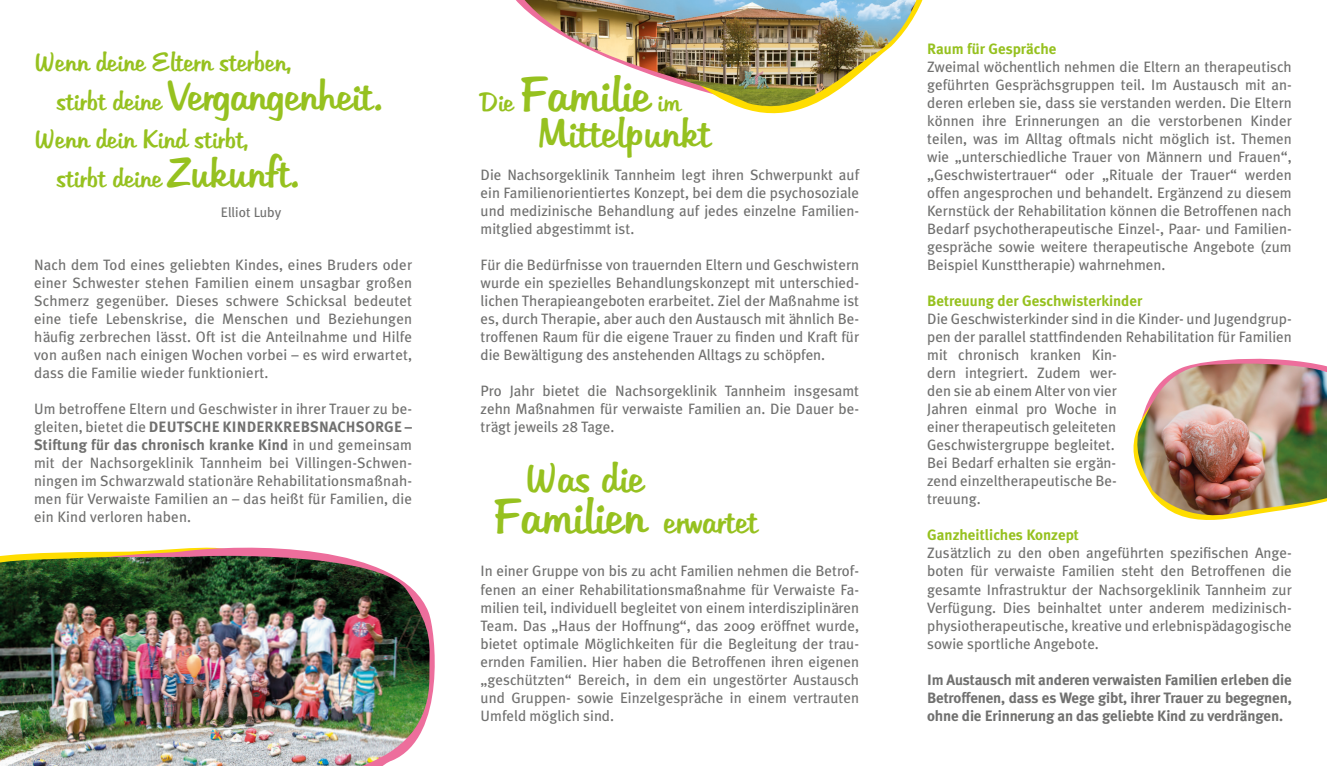
<style>
.page{position:relative;width:1327px;height:766px;background:#fff}
.page>*{position:absolute;margin:0;border:0;box-sizing:border-box;transform-origin:0 0}
.t1{font:48px "Tabitha";letter-spacing:-.01em;color:#96c11f}
.t2{font:41.25px "Tabitha";letter-spacing:-.025em;color:#96c11f}
.t3{font:40.5px "Tabitha";letter-spacing:-.01em;color:#96c11f}
.t4{font:26.1px "Tabitha";letter-spacing:-.01em;color:#96c11f}
.t5{font:15px/18px "Meta Plus";color:#70706f;text-align:justify}
.t6{font:700 15px/18px "Meta Plus";letter-spacing:-.01em;color:#70706f;text-align:justify}
.t7{font:700 15px "Meta Plus";color:#96c11f}
.t8{font:13.8px "Meta Plus";color:#70706f}
.s1{font-size:26.1px}
.s2{font-size:41.25px}
.s3{font-weight:700}
.s4{font-size:33px}
</style>
<div class="page">
<svg style="left:516px;top:0;width:407px;height:114px"></svg>
<img style="left:524px;top:0;width:392px;height:108px">
<svg style="left:32px;top:547px;width:403px;height:133px"></svg>
<img style="left:0;top:555px;width:434px;height:210px">
<svg style="left:1133px;top:358px;width:177px;height:162px"></svg>
<img style="left:1134px;top:363px;width:193px;height:154px">
<p class="t4" style="left:34px;top:45px;width:259px">Wenn deine Eltern sterben,</p>
<p class="t2" style="left:56px;top:68px;width:328px"><span class="s1">stirbt deine</span> Vergangenheit.</p>
<p class="t4" style="left:34px;top:122px;width:216px">Wenn dein Kind stirbt,</p>
<p class="t4" style="left:56px;top:160px;width:245px">stirbt deine <span class="s2">Zukunft.</span></p>
<p class="t8" style="left:221px;top:204px;width:62px">Elliot Luby</p>
<p class="t5" style="left:34px;top:256px;width:380px">Nach dem Tod eines geliebten Kindes, eines Bruders oder einer Schwester stehen Familien einem unsagbar großen Schmerz gegenüber. Dieses schwere Schicksal bedeutet eine tiefe Lebenskrise, die Menschen und Beziehungen häufig zerbrechen lässt. Oft ist die Anteilnahme und Hilfe von außen nach einigen Wochen vorbei – es wird erwartet, dass die Familie wieder funktioniert.</p>
<p class="t5" style="left:34px;top:400px;width:380px">Um betroffene Eltern und Geschwister in ihrer Trauer zu be&shy;gleiten, bietet die <span class="s3">DEUTSCHE KINDERKREBSNACHSORGE – Stiftung für das chronisch kranke Kind</span> in und gemeinsam mit der Nachsorgeklinik Tannheim bei Villingen-Schwen&shy;ningen im Schwarzwald stationäre Rehabilitationsmaßnah&shy;men für Verwaiste Familien an – das heißt für Familien, die ein Kind verloren haben.</p>
<p class="t1" style="left:480px;top:63px;width:201px"><span class="s1">Die</span> Familie <span class="s1">im</span></p>
<p class="t3" style="left:537px;top:106px;width:175px">Mittelpunkt</p>
<p class="t5" style="left:480px;top:166px;width:380px">Die Nachsorgeklinik Tannheim legt ihren Schwerpunkt auf ein Familienorientiertes Konzept, bei dem die psychosoziale und medizinische Behandlung auf jedes einzelne Familien&shy;mitglied abgestimmt ist.</p>
<p class="t5" style="left:480px;top:256px;width:380px">Für die Bedürfnisse von trauernden Eltern und Geschwistern wurde ein spezielles Behandlungskonzept mit unterschied&shy;lichen Therapieangeboten erarbeitet. Ziel der Maßnahme ist es, durch Therapie, aber auch den Austausch mit ähnlich Be&shy;troffenen Raum für die eigene Trauer zu finden und Kraft für die Bewältigung des anstehenden Alltags zu schöpfen.</p>
<p class="t5" style="left:480px;top:382px;width:380px">Pro Jahr bietet die Nachsorgeklinik Tannheim insgesamt zehn Maßnahmen für verwaiste Familien an. Die Dauer be&shy;trägt jeweils 28 Tage.</p>
<p class="t3" style="left:525px;top:452px;width:121px">Was die</p>
<p class="t1" style="left:494px;top:485px;width:266px">Familien <span class="s4">erwartet</span></p>
<p class="t5" style="left:480px;top:562px;width:380px">In einer Gruppe von bis zu acht Familien nehmen die Betrof&shy;fenen an einer Rehabilitationsmaßnahme für Verwaiste Fa&shy;milien teil, individuell begleitet von einem interdisziplinären Team. Das „Haus der Hoffnung“, das 2009 eröffnet wurde, bietet optimale Möglichkeiten für die Begleitung der trau&shy;ernden Familien. Hier haben die Betroffenen ihren eigenen „geschützten“ Bereich, in dem ein ungestörter Austausch und Gruppen- sowie Einzelgespräche in einem vertrauten Umfeld möglich sind.</p>
<p class="t7" style="left:927px;top:40px;width:131px">Raum für Gespräche</p>
<p class="t5" style="left:927px;top:58px;width:366px">Zweimal wöchentlich nehmen die Eltern an therapeutisch geführten Gesprächsgruppen teil. Im Austausch mit an&shy;deren erleben sie, dass sie verstanden werden. Die Eltern können ihre Erinnerungen an die verstorbenen Kinder teilen, was im Alltag oftmals nicht möglich ist. Themen wie „unterschiedliche Trauer von Männern und Frauen“, „Geschwistertrauer“ oder „Rituale der Trauer“ werden offen angesprochen und behandelt. Ergänzend zu diesem Kernstück der Rehabilitation können die Betroffenen nach Bedarf psychotherapeutische Einzel-, Paar- und Familien&shy;gespräche sowie weitere therapeutische Angebote (zum Beispiel Kunsttherapie) wahrnehmen.</p>
<p class="t7" style="left:927px;top:292px;width:217px">Betreuung der Geschwisterkinder</p>
<p class="t5" style="left:927px;top:310px;width:366px;text-align:left">Die Geschwisterkinder sind in die Kinder- und Jugendgrup&shy;pen der parallel stattfindenden Rehabilitation für Familien mit chronisch kranken Kin-<br>dern integriert. Zudem wer-<br>den sie ab einem Alter von vier<br>Jahren einmal pro Woche in<br>einer therapeutisch geleiteten<br>Geschwistergruppe begleitet.<br>Bei Bedarf erhalten sie ergän-<br>zend einzeltherapeutische Be-<br>treuung.</p>
<p class="t7" style="left:927px;top:526px;width:153px">Ganzheitliches Konzept</p>
<p class="t5" style="left:927px;top:544px;width:366px">Zusätzlich zu den oben angeführten spezifischen Ange&shy;boten für verwaiste Familien steht den Betroffenen die gesamte Infrastruktur der Nachsorgeklinik Tannheim zur Verfügung. Dies beinhaltet unter anderem medizinisch&shy;physiotherapeutische, kreative und erlebnispädagogische sowie sportliche Angebote.</p>
<p class="t6" style="left:927px;top:670px;width:366px">Im Austausch mit anderen verwaisten Familien erleben die Betroffenen, dass es Wege gibt, ihrer Trauer zu begegnen, ohne die Erinnerung an das geliebte Kind zu verdrängen.</p>
</div>
